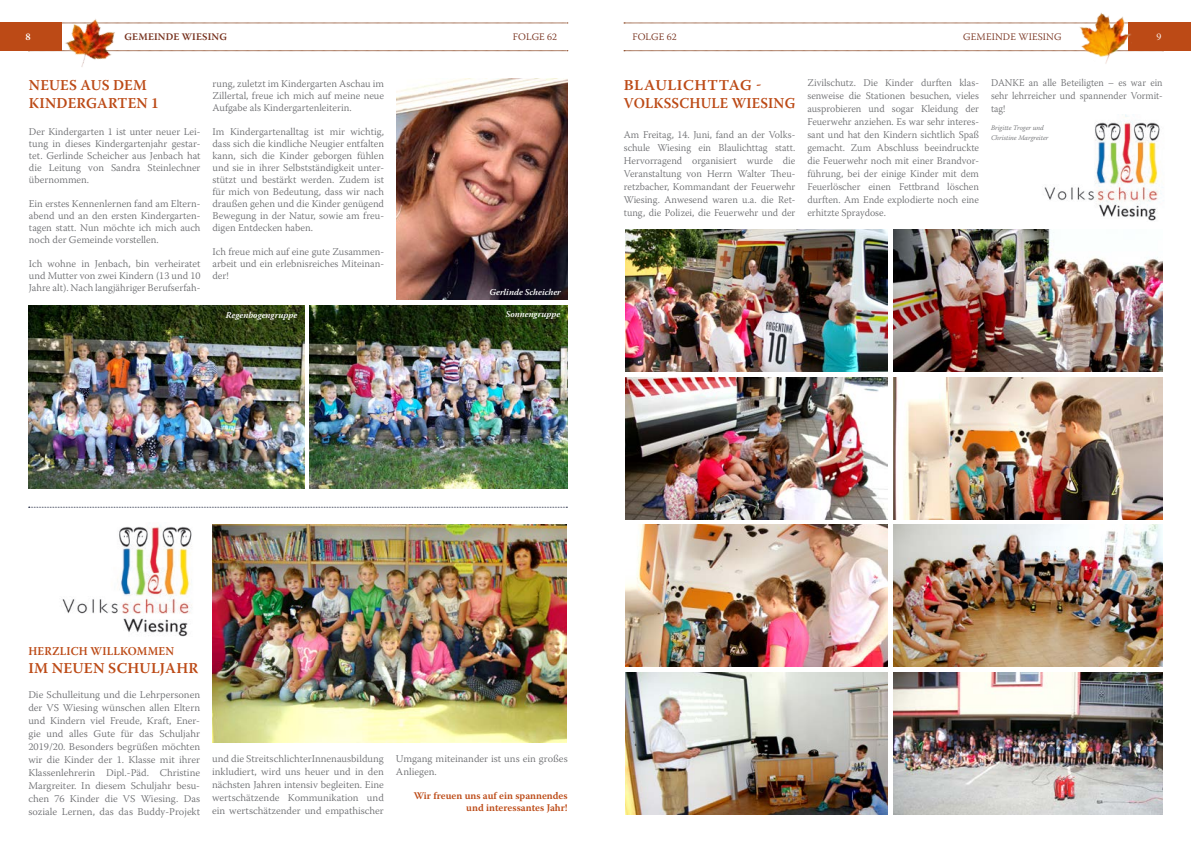
<style>
.page{position:relative;width:1191px;height:842px;background:#fff}
.page>*{position:absolute;margin:0;border:0;box-sizing:border-box;transform-origin:0 0}
.t1{font:600 15px/18px "Warnock Pro";letter-spacing:.015em;color:#bc4a16}
.t2{font:600 12px "Warnock Pro";letter-spacing:.01em;color:#bc4a16;scale:.94 1}
.t3{font:300 10.3px/13px "Warnock Pro";color:#6c6d70;text-align:justify}
.t4{font:300 10.3px/13px "Warnock Pro";color:#6c6d70;text-align:justify;scale:.95 1}
.t5{font:600 10.2px/12px "Warnock Pro";color:#bc4a16;text-align:right}
.t6{font:300 10px "Warnock Pro";letter-spacing:.01em;color:#752f1b}
.t7{font:600 10px "Warnock Pro";letter-spacing:.015em;color:#752f1b}
.t8{font:600 10px "Warnock Pro";color:#fff}
.t9{font:300 10px "Warnock Pro";color:#fff}
.t10{font:italic 600 9px "Warnock Pro";color:#fff}
.t11{font:italic 300 7px/10px "Warnock Pro";color:#6c6d70}
</style>
<div class="page">
<svg style="left:117px;top:50px;width:451px;height:1px"></svg>
<svg style="left:117px;top:23px;width:451px;height:1px"></svg>
<svg style="left:624px;top:50px;width:450px;height:1px"></svg>
<svg style="left:624px;top:23px;width:450px;height:1px"></svg>
<div style="left:0;top:23px;width:62px;height:28px;background:#bc4a16"></div>
<div style="left:1128px;top:23px;width:63px;height:28px;background:#bc4a16"></div>
<img style="left:53px;top:19px;width:64px;height:48px">
<img style="left:1074px;top:12px;width:61px;height:52px">
<img style="left:1044px;top:114px;width:119px;height:107px">
<img style="left:625px;top:229px;width:262px;height:142px">
<img style="left:625px;top:525px;width:262px;height:142px">
<img style="left:625px;top:377px;width:262px;height:142px">
<img style="left:625px;top:672px;width:262px;height:142px">
<img style="left:29px;top:305px;width:275px;height:184px">
<img style="left:397px;top:79px;width:170px;height:220px">
<img style="left:309px;top:306px;width:258px;height:183px">
<img style="left:893px;top:229px;width:269px;height:142px">
<img style="left:893px;top:525px;width:269px;height:142px">
<img style="left:893px;top:377px;width:269px;height:142px">
<img style="left:893px;top:672px;width:269px;height:142px">
<svg style="left:29px;top:507px;width:538px;height:1px"></svg>
<img style="left:62px;top:525px;width:130px;height:112px">
<img style="left:213px;top:524px;width:353px;height:219px">
<p class="t8" style="left:25px;top:31px;width:7px">8</p>
<p class="t7" style="left:125px;top:31px;width:104px">GEMEINDE WIESING</p>
<p class="t6" style="left:513px;top:31px;width:46px">FOLGE 62</p>
<p class="t6" style="left:632px;top:31px;width:46px">FOLGE 62</p>
<p class="t6" style="left:963px;top:31px;width:100px">GEMEINDE WIESING</p>
<p class="t9" style="left:1156px;top:31px;width:6px">9</p>
<h1 class="t1" style="left:624px;top:75px;width:173px">BLAULICHTTAG -<br>VOLKSSCHULE WIESING</h1>
<p class="t3" style="left:624px;top:127px;width:173px">Am Freitag, 14. Juni, fand an der Volks&shy;schule Wiesing ein Blaulichttag statt.<br>Hervorragend organisiert wurde die Veranstaltung von Herrn Walter Theu&shy;retzbacher, Kommandant der Feuerwehr Wiesing. Anwesend waren u.a. die Ret&shy;tung, die Polizei, die Feuerwehr und der</p>
<p class="t3" style="left:807px;top:76px;width:173px">Zivilschutz. Die Kinder durften klas&shy;senweise die Stationen besuchen, vieles ausprobieren und sogar Kleidung der Feuerwehr anziehen. Es war sehr interes&shy;sant und hat den Kindern sichtlich Spaß gemacht. Zum Abschluss beeindruckte die Feuerwehr noch mit einer Brandvor&shy;führung, bei der einige Kinder mit dem Feuerlöscher einen Fettbrand löschen durften. Am Ende explodierte noch eine erhitzte Spraydose.</p>
<p class="t4" style="left:991px;top:76px;width:182px">DANKE an alle Beteiligten – es war ein sehr lehrreicher und spannender Vormit&shy;tag!</p>
<p class="t3" style="left:212px;top:77px;width:173px;line-height:12px">rung, zuletzt im Kindergarten Aschau im Zillertal, freue ich mich auf meine neue Aufgabe als Kindergartenleiterin.</p>
<p class="t3" style="left:212px;top:125px;width:173px;line-height:12px">Im Kindergartenalltag ist mir wichtig, dass sich die kindliche Neugier entfalten kann, sich die Kinder geborgen fühlen und sie in ihrer Selbstständigkeit unter&shy;stützt und bestärkt werden. Zudem ist für mich von Bedeutung, dass wir nach draußen gehen und die Kinder genügend Bewegung in der Natur, sowie am freu&shy;digen Entdecken haben.</p>
<p class="t3" style="left:212px;top:245px;width:173px;line-height:12px">Ich freue mich auf eine gute Zusammen&shy;arbeit und ein erlebnisreiches Miteinan&shy;der!</p>
<h1 class="t1" style="left:29px;top:76px;width:131px">NEUES AUS DEM<br>KINDERGARTEN 1</h1>
<p class="t3" style="left:29px;top:125px;width:173px;line-height:12px">Der Kindergarten 1 ist unter neuer Lei&shy;tung in dieses Kindergartenjahr gestar&shy;tet. Gerlinde Scheicher aus Jenbach hat die Leitung von Sandra Steinlechner übernommen.</p>
<p class="t3" style="left:29px;top:197px;width:173px;line-height:12px">Ein erstes Kennenlernen fand am Eltern&shy;abend und an den ersten Kindergarten&shy;tagen statt. Nun möchte ich mich auch noch der Gemeinde vorstellen.</p>
<p class="t3" style="left:29px;top:257px;width:173px;line-height:12px">Ich wohne in Jenbach, bin verheiratet und Mutter von zwei Kindern (13 und 10<br>Jahre alt). Nach langjähriger Berufserfah-</p>
<p class="t11" style="left:991px;top:123px;width:59px">Brigitte Troger und<br>Christine Margreiter</p>
<p class="t10" style="left:489px;top:286px;width:73px">Gerlinde Scheicher</p>
<p class="t10" style="left:226px;top:309px;width:73px">Regenbogengruppe</p>
<p class="t10" style="left:506px;top:309px;width:56px">Sonnengruppe</p>
<p class="t2" style="left:28px;top:644px;width:156px">HERZLICH WILLKOMMEN</p>
<h1 class="t1" style="left:28px;top:659px;width:171px">IM NEUEN SCHULJAHR</h1>
<p class="t3" style="left:28px;top:688px;width:173px">Die Schulleitung und die Lehrpersonen der VS Wiesing wünschen allen Eltern und Kindern viel Freude, Kraft, Ener&shy;gie und alles Gute für das Schuljahr 2019/20. Besonders begrüßen möchten wir die Kinder der 1. Klasse mit ihrer Klassenlehrerin Dipl.-Päd. Christine Margreiter. In diesem Schuljahr besu&shy;chen 76 Kinder die VS Wiesing. Das soziale Lernen, das das Buddy-Projekt</p>
<p class="t3" style="left:212px;top:752px;width:173px">und die StreitschlichterInnenausbildung inkludiert, wird uns heuer und in den nächsten Jahren intensiv begleiten. Eine wertschätzende Kommunikation und ein wertschätzender und empathischer</p>
<p class="t3" style="left:396px;top:752px;width:173px">Umgang miteinander ist uns ein großes<br>Anliegen.</p>
<p class="t5" style="left:414px;top:789px;width:155px">Wir freuen uns auf ein spannendes und interessantes Jahr!</p>
</div>
